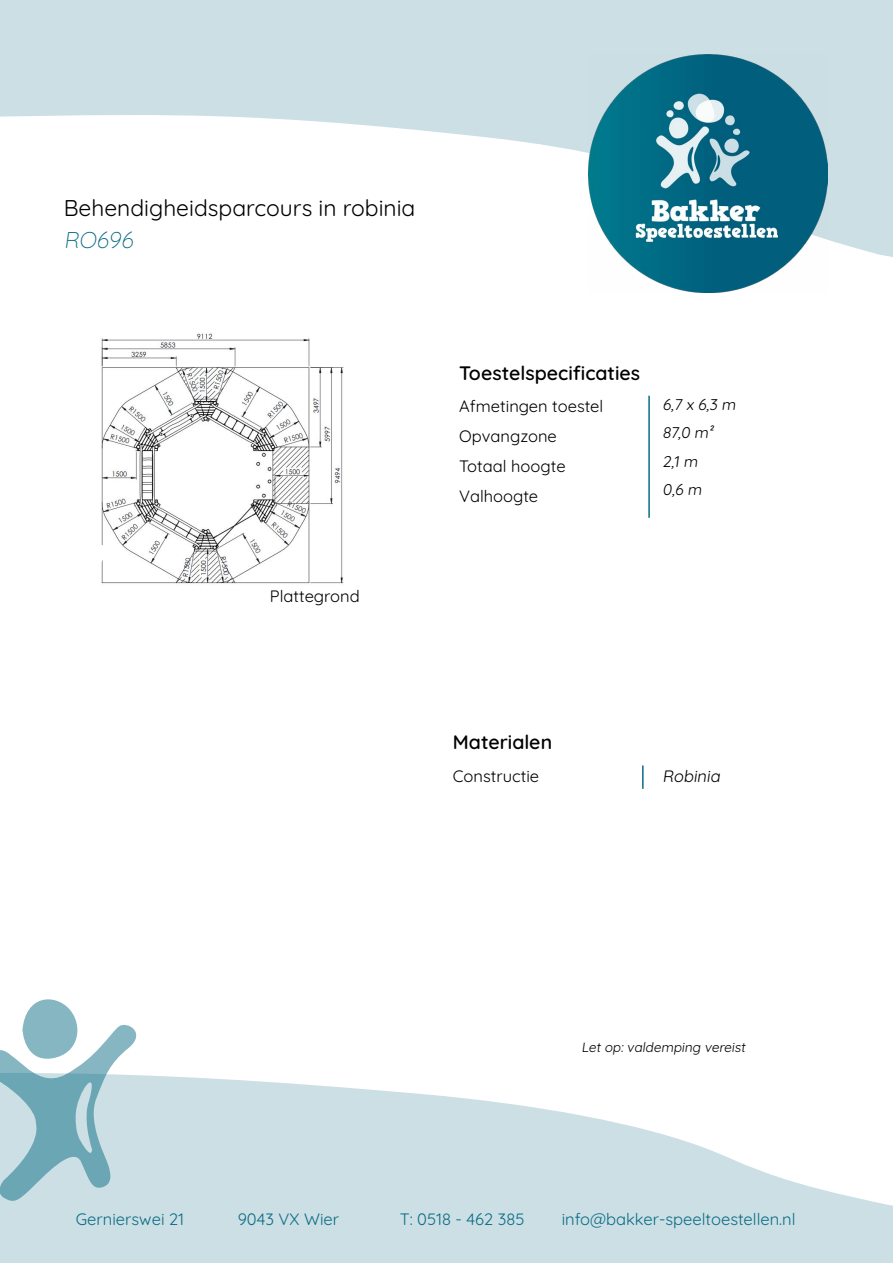
<style>
.page{position:relative;width:893px;height:1263px;background:#fff}
.page>*{position:absolute;margin:0;border:0;box-sizing:border-box;transform-origin:0 0}
.t1{font:300 22.8px "Quicksand";color:#000}
.t2{font:300 22.8px "Quicksand";color:#0b6d85}
.t3{font:300 19.5px "Quicksand";color:#000}
.t4{font:300 16.5px/30px "Quicksand";color:#000}
.t5{font:300 16.5px "Quicksand";color:#0b6d85}
.t6{font:300 15.6px/28.2px "Quicksand";color:#000}
.t7{font:300 13.5px "Quicksand";color:#000}
</style>
<div class="page">
<svg style="left:0;top:0;width:893px;height:257px;fill:#ccdfe5"></svg>
<img style="left:589px;top:54px;width:238px;height:238px">
<svg style="left:0;top:1075px;width:893px;height:188px;fill:#ccdfe5"></svg>
<svg style="left:0;top:999px;width:136px;height:202px"></svg>
<img style="left:101px;top:333px;width:243px;height:251px">
<hr style="left:648px;top:396px;width:2px;height:122px;background:#0b6d85">
<hr style="left:642px;top:765px;width:2px;height:24px;background:#0b6d85">
<svg style="left:101px;top:543px;width:16px;height:23px"></svg>
<h1 class="t1" style="left:64px;top:191px;width:353px">Behendigheidsparcours in robinia</h1>
<h1 class="t2" style="left:64px;top:222px;width:75px">RO696</h1>
<p class="t4" style="left:270px;top:580px;width:91px">Plattegrond</p>
<p class="t3" style="left:459px;top:358px;width:182px">Toestelspecificaties</p>
<p class="t4" style="left:459px;top:390px;width:146px">Afmetingen toestel<br>Opvangzone<br>Totaal hoogte<br>Valhoogte</p>
<p class="t6" style="left:662px;top:389px;width:78px">6,7 x 6,3 m<br>87,0 m²<br>2,1 m<br>0,6 m</p>
<p class="t3" style="left:453px;top:727px;width:101px">Materialen</p>
<p class="t4" style="left:453px;top:759px;width:88px">Constructie</p>
<p class="t4" style="left:662px;top:759px;width:62px">Robinia</p>
<p class="t7" style="left:581px;top:1037px;width:168px">Let op: valdemping vereist</p>
<p class="t5" style="left:76px;top:1207px;width:110px">Gernierswei 21</p>
<p class="t5" style="left:238px;top:1207px;width:103px">9043 VX Wier</p>
<p class="t5" style="left:400px;top:1207px;width:126px">T: 0518 - 462 385</p>
<p class="t5" style="left:562px;top:1207px;width:235px">info@bakker-speeltoestellen.nl</p>
</div>
